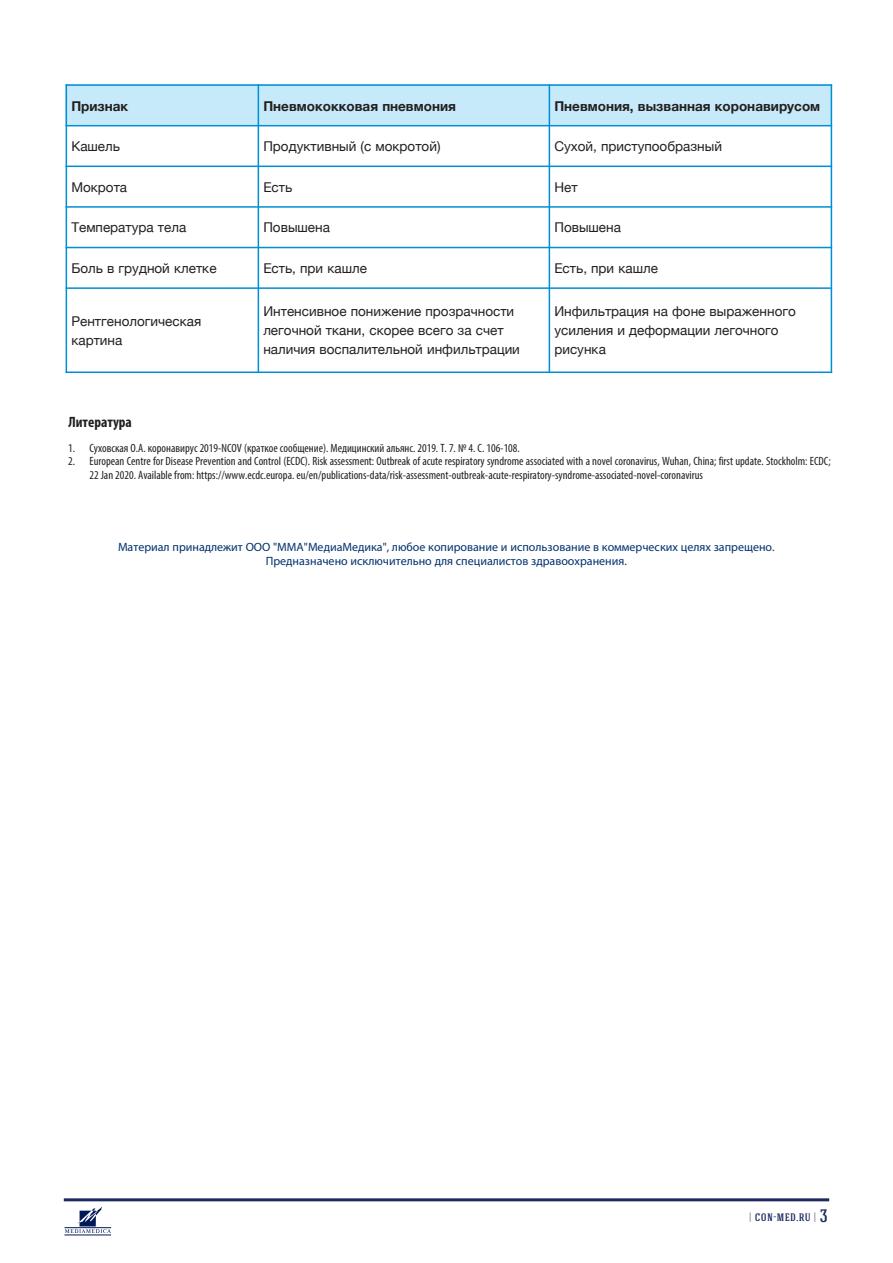
<style>
.page{position:relative;width:893px;height:1263px;background:#fff}
.page>*{position:absolute;margin:0;border:0;box-sizing:border-box;transform-origin:0 0}
.t1{font:700 condensed 15px "Myriad Pro";color:#231f20}
.t2{font:13.5px/18.9px "Helvetica Neue";color:#231f20}
.t3{font:700 13.5px "Helvetica Neue";color:#231f20}
.t4{font:condensed 12px/13.5px "Myriad Pro";color:#231f20}
.t5{font:12px/14.4px "Myriad Pro";color:#01306e;text-align:center}
.t6{font:500 12px "Hagin Caps";letter-spacing:.025em;color:#1a2960}
.s1{color:#777699}
.s2{font-size:18px}
</style>
<div class="page">
<hr style="left:64px;top:1198px;width:765px;height:3px;background:#1a2960">
<svg style="left:65px;top:1206px;width:46px;height:27px"></svg>
<hr style="left:64px;top:1227px;width:47px;height:1px;background:#011958">
<hr style="left:64px;top:1235px;width:47px;height:1px;background:#011958">
<div style="left:66px;top:84px;width:192px;height:42px;background:#c6eafa"></div>
<div style="left:258px;top:84px;width:291px;height:42px;background:#c6eafa"></div>
<div style="left:549px;top:84px;width:283px;height:42px;background:#c6eafa"></div>
<hr style="left:66px;top:84px;width:1px;height:289px;background:#008fd5">
<hr style="left:258px;top:84px;width:1px;height:289px;background:#008fd5">
<hr style="left:549px;top:84px;width:1px;height:289px;background:#008fd5">
<hr style="left:831px;top:84px;width:1px;height:289px;background:#008fd5">
<hr style="left:66px;top:84px;width:766px;height:2px;background:#008fd5">
<hr style="left:66px;top:125px;width:766px;height:1px;background:#008fd5">
<hr style="left:66px;top:166px;width:766px;height:1px;background:#008fd5">
<hr style="left:66px;top:206px;width:766px;height:2px;background:#008fd5">
<hr style="left:66px;top:247px;width:766px;height:1px;background:#008fd5">
<hr style="left:66px;top:287px;width:766px;height:2px;background:#008fd5">
<hr style="left:66px;top:371px;width:766px;height:2px;background:#008fd5">
<p class="t3" style="left:71px;top:97px;width:59px">Признак</p>
<p class="t3" style="left:263px;top:97px;width:194px">Пневмококковая пневмония</p>
<p class="t3" style="left:554px;top:97px;width:267px">Пневмония, вызванная коронавирусом</p>
<p class="t2" style="left:71px;top:137px;width:50px">Кашель</p>
<p class="t2" style="left:263px;top:137px;width:179px">Продуктивный (с мокротой)</p>
<p class="t2" style="left:554px;top:137px;width:169px">Сухой, приступообразный</p>
<p class="t2" style="left:71px;top:177px;width:57px">Мокрота</p>
<p class="t2" style="left:263px;top:177px;width:30px">есть</p>
<p class="t2" style="left:554px;top:177px;width:25px">Нет</p>
<p class="t2" style="left:71px;top:218px;width:116px">Температура тела</p>
<p class="t2" style="left:263px;top:218px;width:68px">Повышена</p>
<p class="t2" style="left:554px;top:218px;width:68px">Повышена</p>
<p class="t2" style="left:71px;top:258px;width:147px">Боль в грудной клетке</p>
<p class="t2" style="left:263px;top:258px;width:105px">есть, при кашле</p>
<p class="t2" style="left:554px;top:258px;width:105px">есть, при кашле</p>
<p class="t2" style="left:71px;top:311px;width:131px">Рентгенологическая картина</p>
<p class="t2" style="left:263px;top:302px;width:258px">Интенсивное понижение прозрачности легочной ткани, скорее всего за счет наличия воспалительной инфильтрации</p>
<p class="t2" style="left:554px;top:302px;width:243px">Инфильтрация на фоне выраженного усиления и деформации легочного рисунка</p>
<p class="t1" style="left:68px;top:416px;width:65px">Литература</p>
<p class="t4" style="left:68px;top:442px;width:453px">1. Суховская О.А. коронавирус 2019-NCOV (краткое сообщение). Медицинский альянс. 2019. Т. 7. № 4. С. 106-108.</p>
<p class="t4" style="left:89px;top:455px;width:743px;text-indent:-21px">2. European Centre for Disease Prevention and Control (ECDC). Risk assessment: Outbreak of acute respiratory syndrome associated with a novel coronavirus, Wuhan, China; first update. Stockholm: ECDC;<br>22 Jan 2020. Available from: https://www.ecdc.europa. eu/en/publications-data/risk-assessment-outbreak-acute-respiratory-syndrome-associated-novel-coronavirus</p>
<p class="t5" style="left:118px;top:541px;width:658px">Материал принадлежит ООО "ММА"МедиаМедика", любое копирование и использование в коммерческих целях запрещено.<br>Предназначено исключительно для специалистов здравоохранения.</p>
<p class="t6" style="left:749px;top:1212px;width:80px"><span class="s1">|</span> CON-MED.RU <span class="s1">|</span> <span class="s2">3</span></p>
</div>
